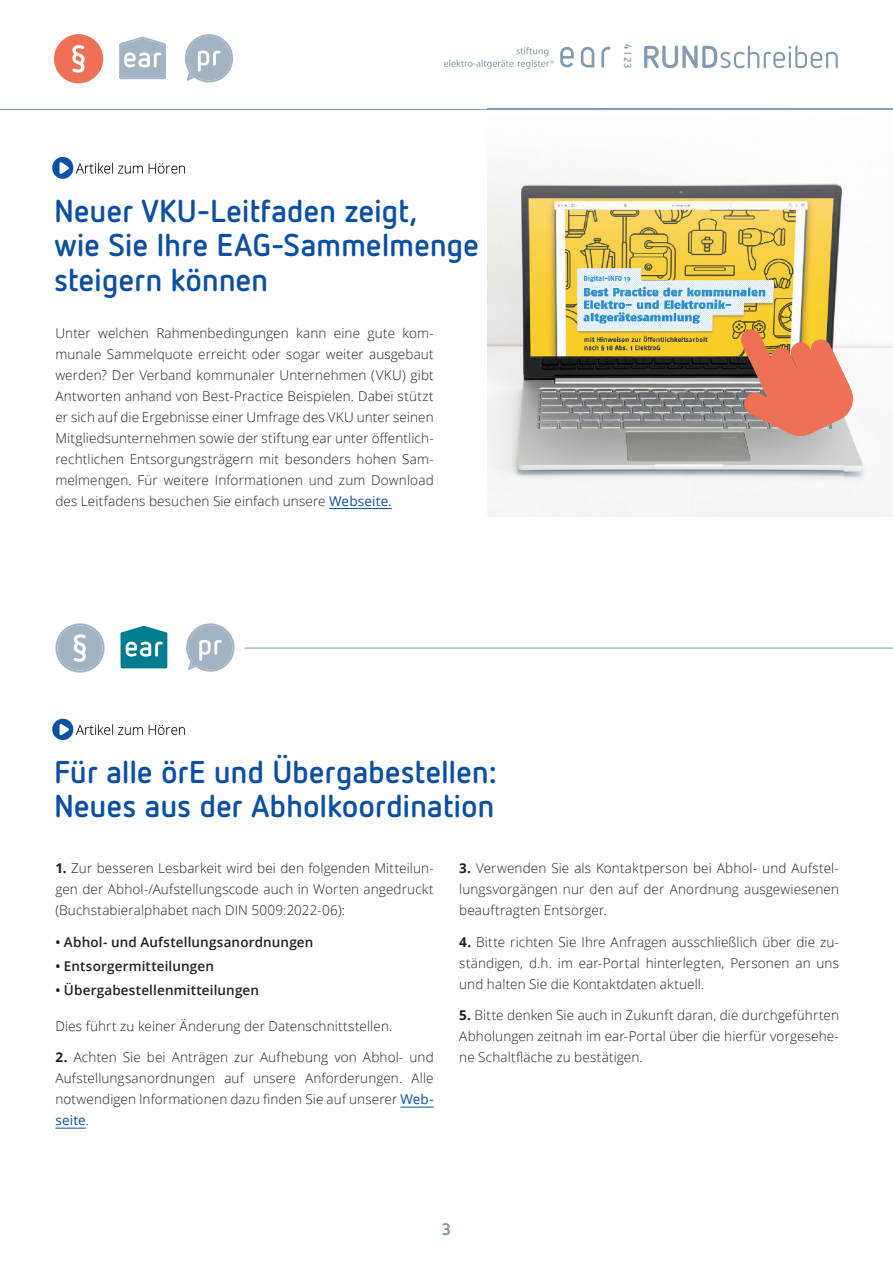
<style>
.page{position:relative;width:893px;height:1263px;background:#fff}
.page>*{position:absolute;margin:0;border:0;box-sizing:border-box;transform-origin:0 0}
.t1{font:700 31.5px/34.5px "Netto OT";letter-spacing:-.005em;color:#0a4fa2}
.t2{font:700 16.5px "Netto OT";color:#829bb0}
.t3{font:300 13.5px/21px "Open Sans";letter-spacing:.01em;color:#231f20;text-align:justify}
.t4{font:600 13.5px "Open Sans";letter-spacing:.01em;color:#231f20}
.t5{font:700 10.2px "Netto OT";color:#829bb0}
.s1{font-weight:400;color:#0a4fa2}
.s2{font-weight:700}
</style>
<div class="page">
<svg style="left:560px;top:47px;width:14px;height:21px"></svg>
<svg style="left:581px;top:47px;width:13px;height:21px"></svg>
<svg style="left:601px;top:47px;width:9px;height:20px"></svg>
<svg style="left:444px;top:47px;width:109px;height:22px"></svg>
<div style="left:55px;top:35px;width:47px;height:47px;background:#ee7055;border-radius:50%"></div>
<div style="left:54px;top:34px;width:49px;height:49px;border:2px solid #ee7055;border-radius:50%"></div>
<hr style="left:0;top:109px;width:893px;height:1px;background:#829bb0">
<svg style="left:72px;top:45px;width:13px;height:28px"></svg>
<svg style="left:185px;top:34px;width:48px;height:48px"></svg>
<svg style="left:119px;top:37px;width:47px;height:42px"></svg>
<svg style="left:644px;top:45px;width:194px;height:23px"></svg>
<img style="left:487px;top:165px;width:406px;height:351px">
<hr style="left:329px;top:508px;width:63px;height:1px;background:#0a4fa2">
<img style="left:52px;top:156px;width:133px;height:23px">
<svg style="left:55px;top:623px;width:50px;height:49px"></svg>
<svg style="left:186px;top:623px;width:49px;height:49px"></svg>
<svg style="left:120px;top:625px;width:48px;height:44px"></svg>
<hr style="left:245px;top:648px;width:648px;height:1px;background:#829bb0">
<hr style="left:400px;top:1107px;width:34px;height:1px;background:#0a4fa2">
<hr style="left:55px;top:1128px;width:31px;height:1px;background:#0a4fa2">
<img style="left:52px;top:718px;width:133px;height:22px">
<svg style="left:739px;top:328px;width:117px;height:111px;background:#da8b6e"></svg>
<h1 class="t1" style="left:54px;top:192px;width:427px">Neuer VKU-Leitfaden zeigt,<br>wie Sie Ihre EAG-Sammelmenge steigern können</h1>
<p class="t3" style="left:55px;top:322px;width:380px">Unter welchen Rahmenbedingungen kann eine gute kom&shy;munale Sammelquote erreicht oder sogar weiter ausgebaut werden? Der Verband kommunaler Unternehmen (VKU) gibt Antworten anhand von Best-Practice Beispielen. Dabei stützt er sich auf die Ergebnisse einer Umfrage des VKU unter seinen Mitgliedsunternehmen sowie der stiftung ear unter öffentlich&shy;rechtlichen Entsorgungsträgern mit besonders hohen Sam&shy;melmengen. Für weitere Informationen und zum Download des Leitfadens besuchen Sie einfach unsere <span class="s1">Webseite.</span></p>
<h1 class="t1" style="left:54px;top:754px;width:444px">Für alle örE und Übergabestellen:<br>Neues aus der Abholkoordination</h1>
<p class="t5" style="left:634px;top:44px;width:26px;rotate:90deg">4 I 23</p>
<p class="t3" style="left:55px;top:857px;width:380px"><span class="s2">1.</span> Zur besseren Lesbarkeit wird bei den folgenden Mitteilun&shy;gen der Abhol-/Aufstellungscode auch in Worten angedruckt (Buchstabieralphabet nach DIN 5009:2022-06):</p>
<p class="t4" style="left:55px;top:932px;width:260px">• Abhol- und Aufstellungsanordnungen</p>
<p class="t4" style="left:55px;top:956px;width:160px">• Entsorgermitteilungen</p>
<p class="t4" style="left:55px;top:980px;width:205px">• Übergabestellenmitteilungen</p>
<p class="t3" style="left:55px;top:1015px;width:338px">Dies führt zu keiner Änderung der Datenschnittstellen.</p>
<p class="t3" style="left:55px;top:1046px;width:380px"><span class="s2">2.</span> Achten Sie bei Anträgen zur Aufhebung von Abhol- und Aufstellungsanordnungen auf unsere Anforderungen. Alle notwendigen Informationen dazu finden Sie auf unserer <span class="s1">Web&shy;seite</span>.</p>
<p class="t3" style="left:459px;top:857px;width:381px"><span class="s2">3.</span> Verwenden Sie als Kontaktperson bei Abhol- und Aufstel&shy;lungsvorgängen nur den auf der Anordnung ausgewiesenen beauftragten Entsorger.</p>
<p class="t3" style="left:459px;top:931px;width:381px"><span class="s2">4.</span> Bitte richten Sie Ihre Anfragen ausschließlich über die zu&shy;ständigen, d.h. im ear-Portal hinterlegten, Personen an uns und halten Sie die Kontaktdaten aktuell.</p>
<p class="t3" style="left:459px;top:1004px;width:381px"><span class="s2">5.</span> Bitte denken Sie auch in Zukunft daran, die durchgeführten Abholungen zeitnah im ear-Portal über die hierfür vorgesehe&shy;ne Schaltfläche zu bestätigen.</p>
<p class="t2" style="left:442px;top:1219px;width:10px">3</p>
</div>
